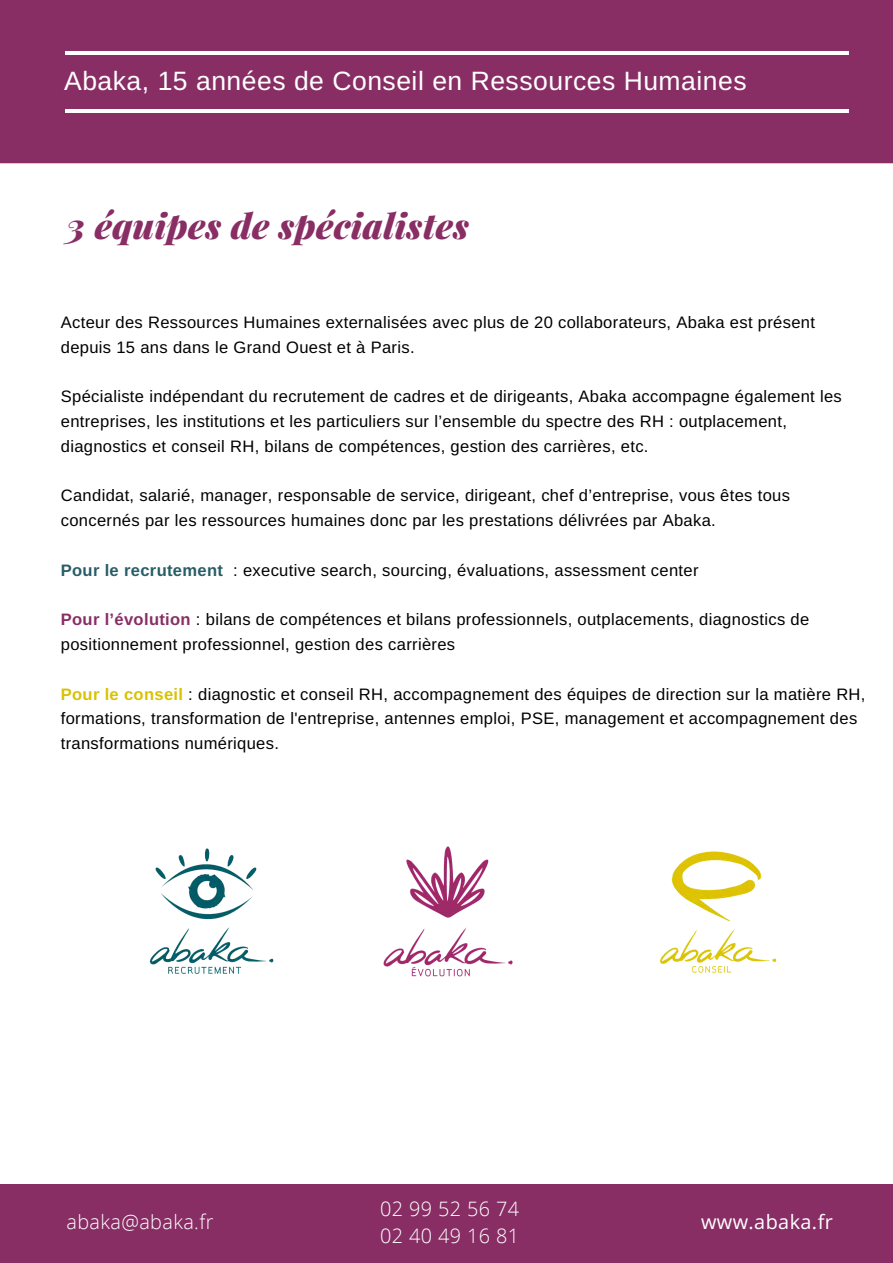
<style>
.page{position:relative;width:893px;height:1263px;background:#fff}
.page>*{position:absolute;margin:0;border:0;box-sizing:border-box;transform-origin:0 0}
.t1{font:italic 900 34.8px "Playfair Display";letter-spacing:.01em;color:#882e65}
.t2{font:26.55px "Arimo";letter-spacing:.02em;color:#fff}
.t3{font:300 19.8px/27px "Open Sans";letter-spacing:.02em;color:#fff}
.t4{font:19.8px "Open Sans";letter-spacing:.02em;color:#fff}
.t5{font:16.5px/24.8px "Arimo";letter-spacing:.02em;color:#000}
.s1{font-weight:700;color:#285d67}
.s2{font-weight:700;color:#882e65}
.s3{font-weight:700;color:#d8c200}
</style>
<div class="page">
<div style="left:0;top:0;width:893px;height:163px;background:#882e65"></div>
<div style="left:0;top:1184px;width:893px;height:79px;background:#882e65"></div>
<hr style="left:65px;top:52px;width:784px;height:3px;background:#fff">
<hr style="left:65px;top:109px;width:784px;height:4px;background:#fff">
<img style="left:383px;top:846px;width:130px;height:131px">
<img style="left:149px;top:848px;width:125px;height:126px">
<img style="left:660px;top:851px;width:117px;height:122px">
<h2 class="t2" style="left:64px;top:66px;width:684px">Abaka, 15 années de Conseil en Ressources Humaines</h2>
<h1 class="t1" style="left:66px;top:201px;width:404px">3 équipes de spécialistes</h1>
<p class="t5" style="left:61px;top:310px;width:756px">Acteur des Ressources Humaines externalisées avec plus de 20 collaborateurs, Abaka est présent depuis 15 ans dans le Grand Ouest et à Paris.</p>
<p class="t5" style="left:61px;top:384px;width:783px">Spécialiste indépendant du recrutement de cadres et de dirigeants, Abaka accompagne également les entreprises, les institutions et les particuliers sur l’ensemble du spectre des RH : outplacement, diagnostics et conseil RH, bilans de compétences, gestion des carrières, etc.</p>
<p class="t5" style="left:61px;top:483px;width:731px">Candidat, salarié, manager, responsable de service, dirigeant, chef d’entreprise, vous êtes tous concernés par les ressources humaines donc par les prestations délivrées par Abaka.</p>
<p class="t5" style="left:61px;top:558px;width:639px"><span class="s1">Pour le recrutement</span> : executive search, sourcing, évaluations, assessment center</p>
<p class="t5" style="left:61px;top:607px;width:750px"><span class="s2">Pour l’évolution</span> : bilans de compétences et bilans professionnels, outplacements, diagnostics de positionnement professionnel, gestion des carrières</p>
<p class="t5" style="left:61px;top:681px;width:806px"><span class="s3">Pour le conseil</span> : diagnostic et conseil RH, accompagnement des équipes de direction sur la matière RH, formations, transformation de l'entreprise, antennes emploi, PSE, management et accompagnement des transformations numériques.</p>
<p class="t3" style="left:380px;top:1195px;width:141px">02 99 52 56 74<br>02 40 49 16 81</p>
<p class="t3" style="left:66px;top:1207px;width:149px">abaka@abaka.fr</p>
<p class="t4" style="left:701px;top:1207px;width:133px">www.abaka.fr</p>
</div>
